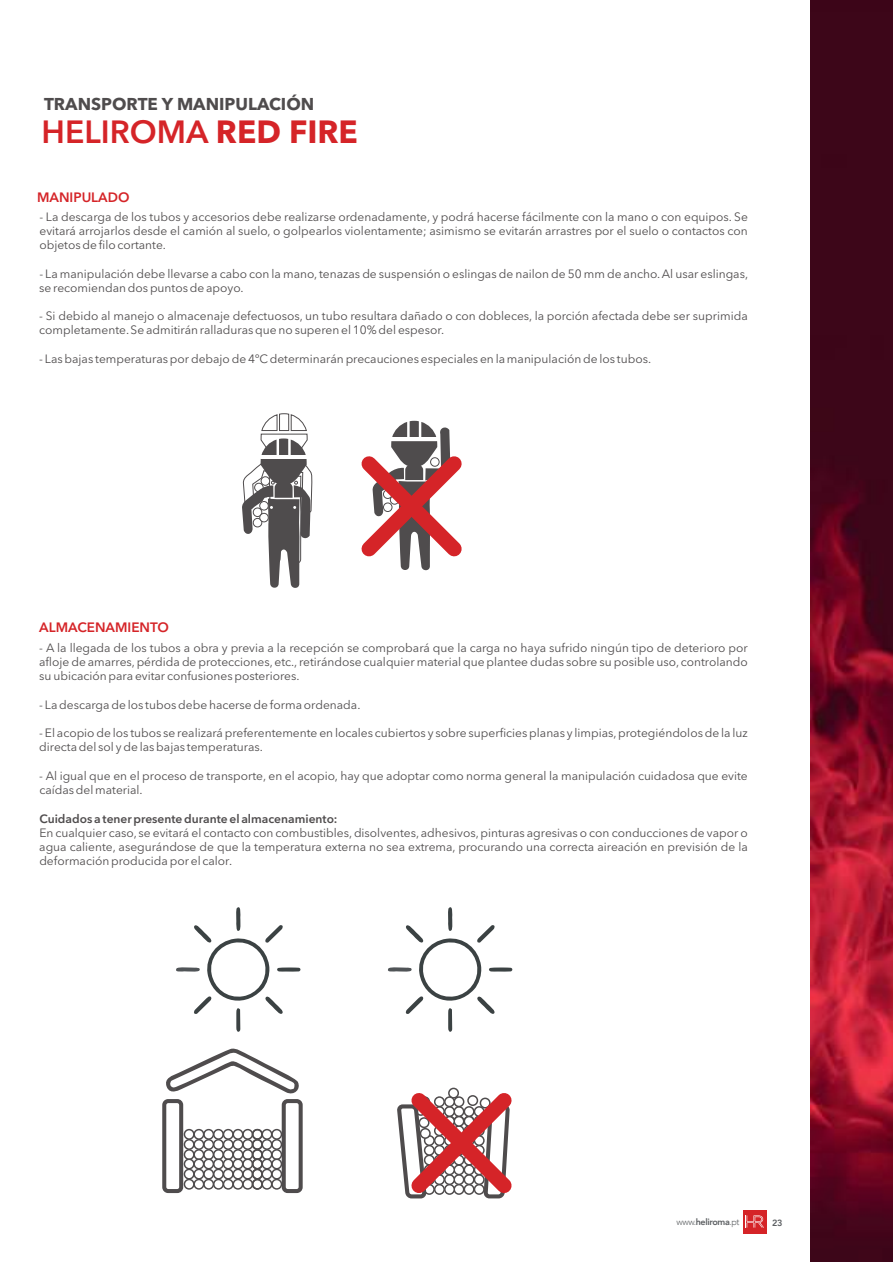
<style>
.page{position:relative;width:893px;height:1262px;background:#fff}
.page>*{position:absolute;margin:0;border:0;box-sizing:border-box;transform-origin:0 0}
.t1{font:600 31.8px "Avenir Next LT Pro";color:#d52428}
.t2{font:700 17.1px "Avenir Next LT Pro";color:#4f4c4d}
.t3{font:600 13.5px "Avenir Next LT Pro";color:#d52428}
.t4{font:12px/14.2px "Avenir Next LT Pro";color:#4f4c4d}
.t5{font:600 12px "Avenir Next LT Pro";color:#4f4c4d}
.t6{font:800 9px "Avenir";letter-spacing:-.04em;color:#5c5f62}
.s1{font-weight:700}
.s2{font-weight:300}
</style>
<div class="page">
<img style="left:810px;top:0;width:83px;height:1262px">
<svg style="left:242px;top:413px;width:71px;height:175px"></svg>
<div style="left:253px;top:508px;width:9px;height:8px;background:#fff;border-radius:50%"></div>
<div style="left:253px;top:507px;width:9px;height:10px;border:1px solid #4f4c4d;border-radius:50%"></div>
<div style="left:253px;top:518px;width:9px;height:9px;background:#fff;border-radius:50%"></div>
<div style="left:253px;top:518px;width:9px;height:9px;border:1px solid #4f4c4d;border-radius:50%"></div>
<div style="left:260px;top:501px;width:8px;height:9px;background:#fff;border-radius:50%"></div>
<div style="left:259px;top:501px;width:10px;height:9px;border:1px solid #4f4c4d;border-radius:50%"></div>
<div style="left:260px;top:513px;width:8px;height:9px;background:#fff;border-radius:50%"></div>
<div style="left:259px;top:513px;width:10px;height:9px;border:1px solid #4f4c4d;border-radius:50%"></div>
<hr style="left:261px;top:455px;width:45px;height:4px;background:#fff">
<svg style="left:361px;top:421px;width:101px;height:150px"></svg>
<svg style="left:166px;top:1048px;width:133px;height:46px"></svg>
<div style="left:162px;top:1099px;width:21px;height:94px;border:4px solid #4f4c4d;border-radius:4px"></div>
<div style="left:282px;top:1099px;width:21px;height:94px;border:4px solid #4f4c4d;border-radius:4px"></div>
<div style="left:184px;top:1178px;width:10px;height:11px;border:2px solid #4f4c4d;border-radius:50%"></div>
<div style="left:193px;top:1178px;width:11px;height:11px;border:2px solid #4f4c4d;border-radius:50%"></div>
<div style="left:203px;top:1178px;width:11px;height:11px;border:2px solid #4f4c4d;border-radius:50%"></div>
<div style="left:213px;top:1178px;width:11px;height:11px;border:2px solid #4f4c4d;border-radius:50%"></div>
<div style="left:223px;top:1178px;width:11px;height:11px;border:2px solid #4f4c4d;border-radius:50%"></div>
<div style="left:232px;top:1178px;width:11px;height:11px;border:2px solid #4f4c4d;border-radius:50%"></div>
<div style="left:242px;top:1178px;width:11px;height:11px;border:2px solid #4f4c4d;border-radius:50%"></div>
<div style="left:184px;top:1168px;width:10px;height:11px;border:2px solid #4f4c4d;border-radius:50%"></div>
<div style="left:193px;top:1168px;width:11px;height:11px;border:2px solid #4f4c4d;border-radius:50%"></div>
<div style="left:203px;top:1168px;width:11px;height:11px;border:2px solid #4f4c4d;border-radius:50%"></div>
<div style="left:213px;top:1168px;width:11px;height:11px;border:2px solid #4f4c4d;border-radius:50%"></div>
<div style="left:223px;top:1168px;width:11px;height:11px;border:2px solid #4f4c4d;border-radius:50%"></div>
<div style="left:232px;top:1168px;width:11px;height:11px;border:2px solid #4f4c4d;border-radius:50%"></div>
<div style="left:242px;top:1168px;width:11px;height:11px;border:2px solid #4f4c4d;border-radius:50%"></div>
<div style="left:184px;top:1158px;width:10px;height:11px;border:2px solid #4f4c4d;border-radius:50%"></div>
<div style="left:193px;top:1158px;width:11px;height:11px;border:2px solid #4f4c4d;border-radius:50%"></div>
<div style="left:203px;top:1158px;width:11px;height:11px;border:2px solid #4f4c4d;border-radius:50%"></div>
<div style="left:213px;top:1158px;width:11px;height:11px;border:2px solid #4f4c4d;border-radius:50%"></div>
<div style="left:223px;top:1158px;width:11px;height:11px;border:2px solid #4f4c4d;border-radius:50%"></div>
<div style="left:232px;top:1158px;width:11px;height:11px;border:2px solid #4f4c4d;border-radius:50%"></div>
<div style="left:242px;top:1158px;width:11px;height:11px;border:2px solid #4f4c4d;border-radius:50%"></div>
<svg style="left:388px;top:907px;width:125px;height:125px"></svg>
<div style="left:184px;top:1149px;width:10px;height:11px;border:2px solid #4f4c4d;border-radius:50%"></div>
<div style="left:193px;top:1149px;width:11px;height:11px;border:2px solid #4f4c4d;border-radius:50%"></div>
<div style="left:203px;top:1149px;width:11px;height:11px;border:2px solid #4f4c4d;border-radius:50%"></div>
<div style="left:213px;top:1149px;width:11px;height:11px;border:2px solid #4f4c4d;border-radius:50%"></div>
<div style="left:223px;top:1149px;width:11px;height:11px;border:2px solid #4f4c4d;border-radius:50%"></div>
<div style="left:232px;top:1149px;width:11px;height:11px;border:2px solid #4f4c4d;border-radius:50%"></div>
<div style="left:242px;top:1149px;width:11px;height:11px;border:2px solid #4f4c4d;border-radius:50%"></div>
<div style="left:184px;top:1139px;width:10px;height:10px;border:2px solid #4f4c4d;border-radius:50%"></div>
<div style="left:193px;top:1139px;width:11px;height:10px;border:2px solid #4f4c4d;border-radius:50%"></div>
<div style="left:203px;top:1139px;width:11px;height:10px;border:2px solid #4f4c4d;border-radius:50%"></div>
<div style="left:213px;top:1139px;width:11px;height:10px;border:2px solid #4f4c4d;border-radius:50%"></div>
<div style="left:223px;top:1139px;width:11px;height:10px;border:2px solid #4f4c4d;border-radius:50%"></div>
<div style="left:232px;top:1139px;width:11px;height:10px;border:2px solid #4f4c4d;border-radius:50%"></div>
<div style="left:242px;top:1139px;width:11px;height:10px;border:2px solid #4f4c4d;border-radius:50%"></div>
<div style="left:184px;top:1128px;width:10px;height:11px;border:2px solid #4f4c4d;border-radius:50%"></div>
<div style="left:193px;top:1128px;width:11px;height:11px;border:2px solid #4f4c4d;border-radius:50%"></div>
<div style="left:203px;top:1128px;width:11px;height:11px;border:2px solid #4f4c4d;border-radius:50%"></div>
<div style="left:213px;top:1128px;width:11px;height:11px;border:2px solid #4f4c4d;border-radius:50%"></div>
<div style="left:223px;top:1128px;width:11px;height:11px;border:2px solid #4f4c4d;border-radius:50%"></div>
<div style="left:232px;top:1128px;width:11px;height:11px;border:2px solid #4f4c4d;border-radius:50%"></div>
<div style="left:242px;top:1128px;width:11px;height:11px;border:2px solid #4f4c4d;border-radius:50%"></div>
<div style="left:252px;top:1178px;width:11px;height:11px;border:2px solid #4f4c4d;border-radius:50%"></div>
<div style="left:261px;top:1178px;width:11px;height:11px;border:2px solid #4f4c4d;border-radius:50%"></div>
<div style="left:271px;top:1178px;width:11px;height:11px;border:2px solid #4f4c4d;border-radius:50%"></div>
<div style="left:252px;top:1168px;width:11px;height:11px;border:2px solid #4f4c4d;border-radius:50%"></div>
<div style="left:261px;top:1168px;width:11px;height:11px;border:2px solid #4f4c4d;border-radius:50%"></div>
<div style="left:271px;top:1168px;width:11px;height:11px;border:2px solid #4f4c4d;border-radius:50%"></div>
<div style="left:252px;top:1158px;width:11px;height:11px;border:2px solid #4f4c4d;border-radius:50%"></div>
<div style="left:261px;top:1158px;width:11px;height:11px;border:2px solid #4f4c4d;border-radius:50%"></div>
<div style="left:271px;top:1158px;width:11px;height:11px;border:2px solid #4f4c4d;border-radius:50%"></div>
<div style="left:252px;top:1149px;width:11px;height:11px;border:2px solid #4f4c4d;border-radius:50%"></div>
<div style="left:261px;top:1149px;width:11px;height:11px;border:2px solid #4f4c4d;border-radius:50%"></div>
<div style="left:271px;top:1149px;width:11px;height:11px;border:2px solid #4f4c4d;border-radius:50%"></div>
<div style="left:252px;top:1139px;width:11px;height:10px;border:2px solid #4f4c4d;border-radius:50%"></div>
<div style="left:261px;top:1139px;width:11px;height:10px;border:2px solid #4f4c4d;border-radius:50%"></div>
<div style="left:271px;top:1139px;width:11px;height:10px;border:2px solid #4f4c4d;border-radius:50%"></div>
<div style="left:252px;top:1128px;width:11px;height:11px;border:2px solid #4f4c4d;border-radius:50%"></div>
<div style="left:261px;top:1128px;width:11px;height:11px;border:2px solid #4f4c4d;border-radius:50%"></div>
<div style="left:271px;top:1128px;width:11px;height:11px;border:2px solid #4f4c4d;border-radius:50%"></div>
<svg style="left:176px;top:907px;width:125px;height:125px"></svg>
<svg style="left:397px;top:1087px;width:115px;height:112px"></svg>
<div style="left:742px;top:1209px;width:24px;height:24px;background:#d52428"></div>
<svg style="left:745px;top:1215px;width:19px;height:12px"></svg>
<h2 class="t2" style="left:44px;top:94px;width:272px">TRANSPORTE Y MANIPULACIÓN</h2>
<h1 class="t1" style="left:42px;top:113px;width:318px">HELIROMA <span class="s1">RED FIRE</span></h1>
<p class="t3" style="left:37px;top:189px;width:94px">MANIPULADO</p>
<p class="t4" style="left:39px;top:209px;width:710px;text-align:justify">- La descarga de los tubos y accesorios debe realizarse ordenadamente, y podrá hacerse fácilmente con la mano o con equipos. Se evitará arrojarlos desde el camión al suelo, o golpearlos violentamente; asimismo se evitarán arrastres por el suelo o contactos con objetos de filo cortante.</p>
<p class="t4" style="left:39px;top:266px;width:710px">- La manipulación debe llevarse a cabo con la mano, tenazas de suspensión o eslingas de nailon de 50 mm de ancho. Al usar eslingas, se recomiendan dos puntos de apoyo.</p>
<p class="t4" style="left:39px;top:309px;width:710px">- Si debido al manejo o almacenaje defectuosos, un tubo resultara dañado o con dobleces, la porción afectada debe ser suprimida completamente. Se admitirán ralladuras que no superen el 10% del espesor.</p>
<p class="t4" style="left:39px;top:351px;width:613px">- Las bajas temperaturas por debajo de 4ºC determinarán precauciones especiales en la manipulación de los tubos.</p>
<p class="t3" style="left:39px;top:619px;width:131px">ALMACENAMIENTO</p>
<p class="t4" style="left:39px;top:640px;width:710px;text-align:justify">- A la llegada de los tubos a obra y previa a la recepción se comprobará que la carga no haya sufrido ningún tipo de deterioro por afloje de amarres, pérdida de protecciones, etc., retirándose cualquier material que plantee dudas sobre su posible uso, controlando su ubicación para evitar confusiones posteriores.</p>
<p class="t4" style="left:39px;top:697px;width:322px">- La descarga de los tubos debe hacerse de forma ordenada.</p>
<p class="t4" style="left:39px;top:725px;width:710px">- El acopio de los tubos se realizará preferentemente en locales cubiertos y sobre superficies planas y limpias, protegiéndolos de la luz directa del sol y de las bajas temperaturas.</p>
<p class="t4" style="left:39px;top:768px;width:710px">- Al igual que en el proceso de transporte, en el acopio, hay que adoptar como norma general la manipulación cuidadosa que evite caídas del material.</p>
<p class="t5" style="left:39px;top:811px;width:300px">Cuidados a tener presente durante el almacenamiento:</p>
<p class="t4" style="left:39px;top:825px;width:710px;text-align:justify">En cualquier caso, se evitará el contacto con combustibles, disolventes, adhesivos, pinturas agresivas o con conducciones de vapor o agua caliente, asegurándose de que la temperatura externa no sea extrema, procurando una correcta aireación en previsión de la deformación producida por el calor.</p>
<p class="t6" style="left:676px;top:1214px;width:65px"><span class="s2">www.</span>heliroma<span class="s2">.pt</span></p>
<p class="t6" style="left:772px;top:1215px;width:12px">23</p>
</div>
